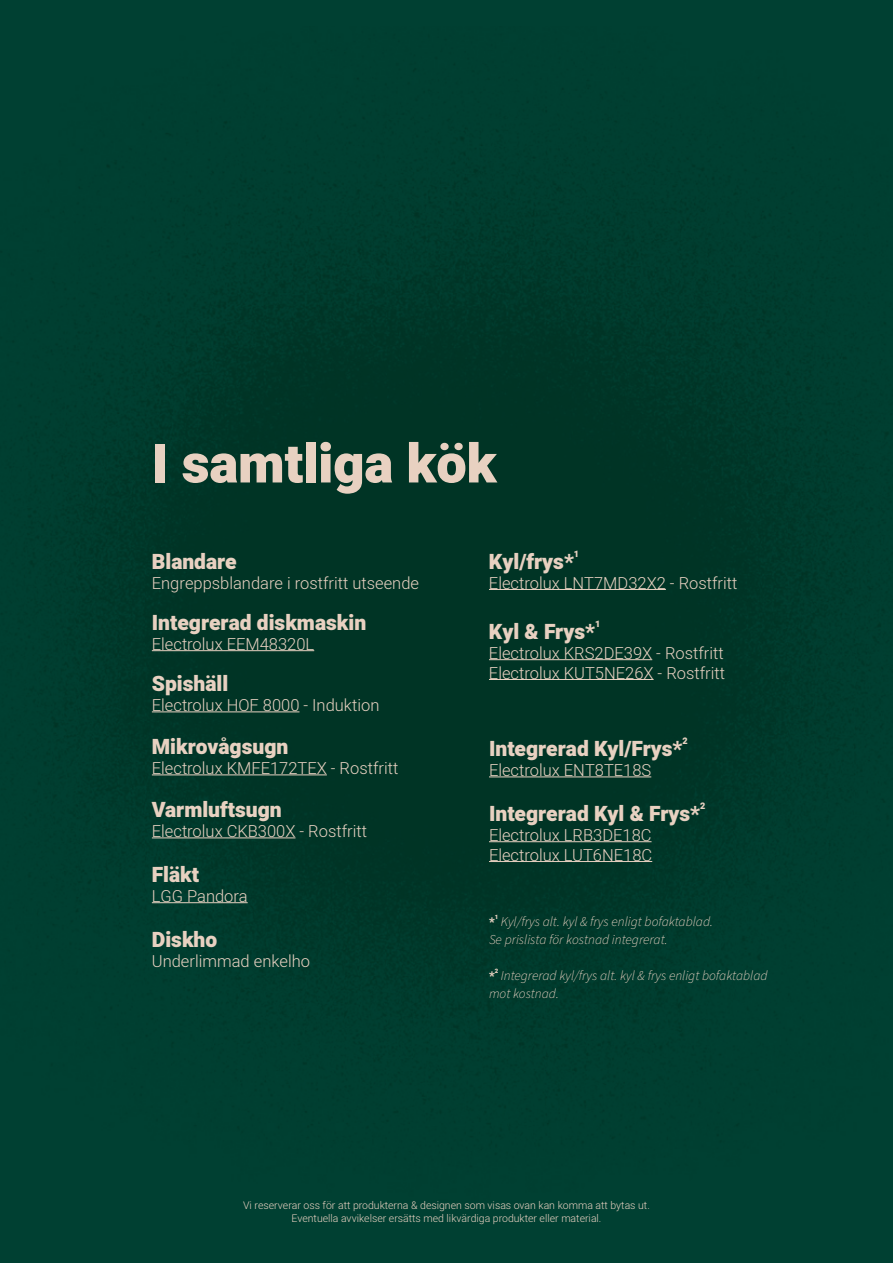
<style>
.page{position:relative;width:893px;height:1263px;background:#004032}
.page>*{position:absolute;margin:0;border:0;box-sizing:border-box;transform-origin:0 0}
.t1{font:900 54px "Heebo";color:#e8d1c1}
.t2{font:900 21px "Heebo";color:#e8d1c1}
.t3{font:300 16.5px/19.8px "Heebo";color:#e8d1c1}
.t4{font:italic 300 13.5px/18px "Source Sans Pro";color:#e8d1c1}
.t5{font:900 12px "Heebo";color:#e8d1c1}
.t6{font:300 10.5px/12.6px "Heebo";color:#e8d1c1;text-align:center}
.t7{font:900 9px "Heebo";color:#e8d1c1}
.t8{font:900 6px "Heebo";color:#e8d1c1}
</style>
<div class="page">
<img style="left:29px;top:122px;width:859px;height:951px">
<hr style="left:152px;top:650px;width:162px;height:1px;background:#e8d1c1">
<hr style="left:152px;top:711px;width:147px;height:1px;background:#e8d1c1">
<hr style="left:152px;top:774px;width:175px;height:1px;background:#e8d1c1">
<hr style="left:152px;top:837px;width:144px;height:1px;background:#e8d1c1">
<hr style="left:152px;top:902px;width:96px;height:1px;background:#e8d1c1">
<hr style="left:489px;top:589px;width:177px;height:1px;background:#e8d1c1">
<hr style="left:489px;top:659px;width:163px;height:1px;background:#e8d1c1">
<hr style="left:489px;top:679px;width:165px;height:1px;background:#e8d1c1">
<hr style="left:489px;top:776px;width:162px;height:1px;background:#e8d1c1">
<hr style="left:489px;top:841px;width:162px;height:1px;background:#e8d1c1">
<hr style="left:489px;top:861px;width:163px;height:1px;background:#e8d1c1">
<h1 class="t1" style="left:152px;top:426px;width:346px">I samtliga kök</h1>
<p class="t2" style="left:152px;top:547px;width:86px">Blandare</p>
<p class="t3" style="left:152px;top:573px;width:269px">Engreppsblandare i rostfritt utseende</p>
<p class="t2" style="left:152px;top:608px;width:216px">Integrerad diskmaskin</p>
<p class="t3" style="left:152px;top:634px;width:164px">Electrolux EEM48320L</p>
<p class="t2" style="left:152px;top:669px;width:78px">Spishäll</p>
<p class="t3" style="left:152px;top:695px;width:229px">Electrolux HOF 8000 - Induktion</p>
<p class="t2" style="left:152px;top:732px;width:138px">Mikrovågsugn</p>
<p class="t3" style="left:152px;top:758px;width:248px">Electrolux KMFE172TEX - Rostfritt</p>
<p class="t2" style="left:152px;top:795px;width:131px">Varmluftsugn</p>
<p class="t3" style="left:152px;top:821px;width:217px">Electrolux CKB300X - Rostfritt</p>
<p class="t2" style="left:152px;top:860px;width:49px">Fläkt</p>
<p class="t3" style="left:152px;top:886px;width:97px">LGG Pandora</p>
<p class="t2" style="left:152px;top:925px;width:67px">Diskho</p>
<p class="t3" style="left:152px;top:951px;width:160px">Underlimmad enkelho</p>
<p class="t2" style="left:489px;top:547px;width:86px">Kyl/frys*</p>
<p class="t7" style="left:574px;top:547px;width:7px">1</p>
<p class="t3" style="left:489px;top:573px;width:250px">Electrolux LNT7MD32X2 - Rostfritt</p>
<p class="t2" style="left:489px;top:617px;width:108px">Kyl &amp; Frys*</p>
<p class="t7" style="left:595px;top:618px;width:7px">1</p>
<p class="t3" style="left:489px;top:643px;width:238px">Electrolux KRS2DE39X - Rostfritt<br>Electrolux KUT5NE26X - Rostfritt</p>
<p class="t2" style="left:489px;top:734px;width:195px">Integrerad Kyl/Frys*</p>
<p class="t7" style="left:682px;top:735px;width:7px">2</p>
<p class="t3" style="left:489px;top:760px;width:164px">Electrolux ENT8TE18S</p>
<p class="t2" style="left:489px;top:799px;width:213px">Integrerad Kyl &amp; Frys*</p>
<p class="t7" style="left:700px;top:800px;width:7px">2</p>
<p class="t3" style="left:489px;top:825px;width:165px">Electrolux LRB3DE18C<br>Electrolux LUT6NE18C</p>
<p class="t8" style="left:495px;top:913px;width:5px">1</p>
<p class="t4" style="left:489px;top:913px;width:225px;text-indent:12px">Kyl/frys alt. kyl &amp; frys enligt bofaktablad.<br>Se prislista för kostnad integrerat.</p>
<p class="t5" style="left:489px;top:968px;width:7px">*</p>
<p class="t5" style="left:489px;top:914px;width:7px">*</p>
<p class="t8" style="left:495px;top:967px;width:5px">2</p>
<p class="t4" style="left:489px;top:967px;width:280px;text-indent:12px">Integrerad kyl/frys alt. kyl &amp; frys enligt bofaktablad mot kostnad.</p>
<p class="t6" style="left:243px;top:1199px;width:408px">Vi reserverar oss för att produkterna &amp; designen som visas ovan kan komma att bytas ut.<br>Eventuella avvikelser ersätts med likvärdiga produkter eller material.</p>
</div>
